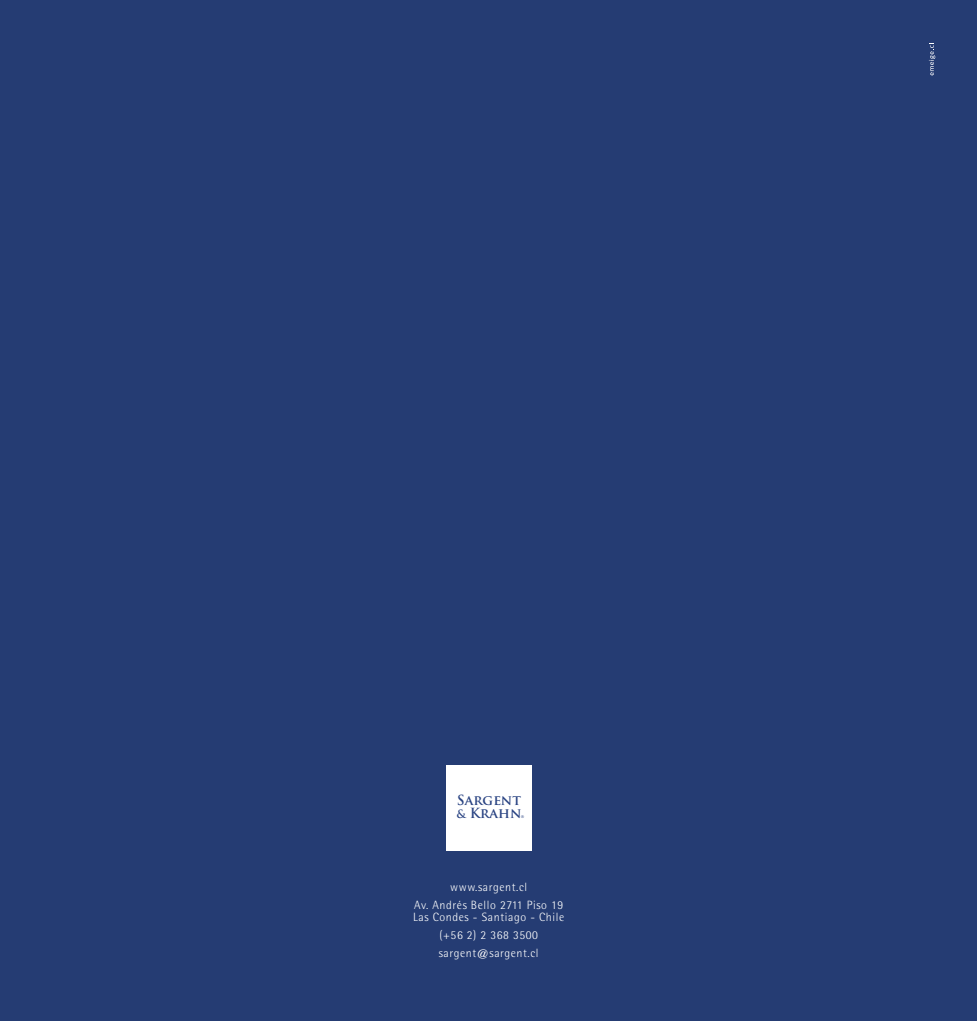
<style>
.page{position:relative;width:978px;height:1021px;background:#fff}
.page>*{position:absolute;margin:0;border:0;box-sizing:border-box;transform-origin:0 0}
.t1{font:700 13.65px "Trajan Pro";color:#294382}
.t2{font:300 12px/18px "Rotis Semi Sans";letter-spacing:.05em;color:#fff;text-align:center}
.t3{font:3.6px "Futura";color:#294382}
.s1{font-size:11.25px}
</style>
<div class="page">
<div style="left:0;top:0;width:976px;height:1020px;background:#253c73"></div>
<div style="left:446px;top:765px;width:85px;height:85px;background:#fff"></div>
<svg style="left:929px;top:43px;width:6px;height:32px"></svg>
<p class="t1" style="left:457px;top:791px;width:66px">Sargent</p>
<p class="t1" style="left:456px;top:804px;width:67px"><span class="s1">&amp;</span> Krahn</p>
<p class="t3" style="left:521px;top:814px;width:4px">®</p>
<p class="t2" style="left:414px;top:878px;width:151px">www.sargent.cl<br>Av. Andrés Bello 2711 Piso 19</p>
<p class="t2" style="left:413px;top:908px;width:153px">Las Condes - Santiago - Chile (+56 2) 2 368 3500 sargent@sargent.cl</p>
</div>
